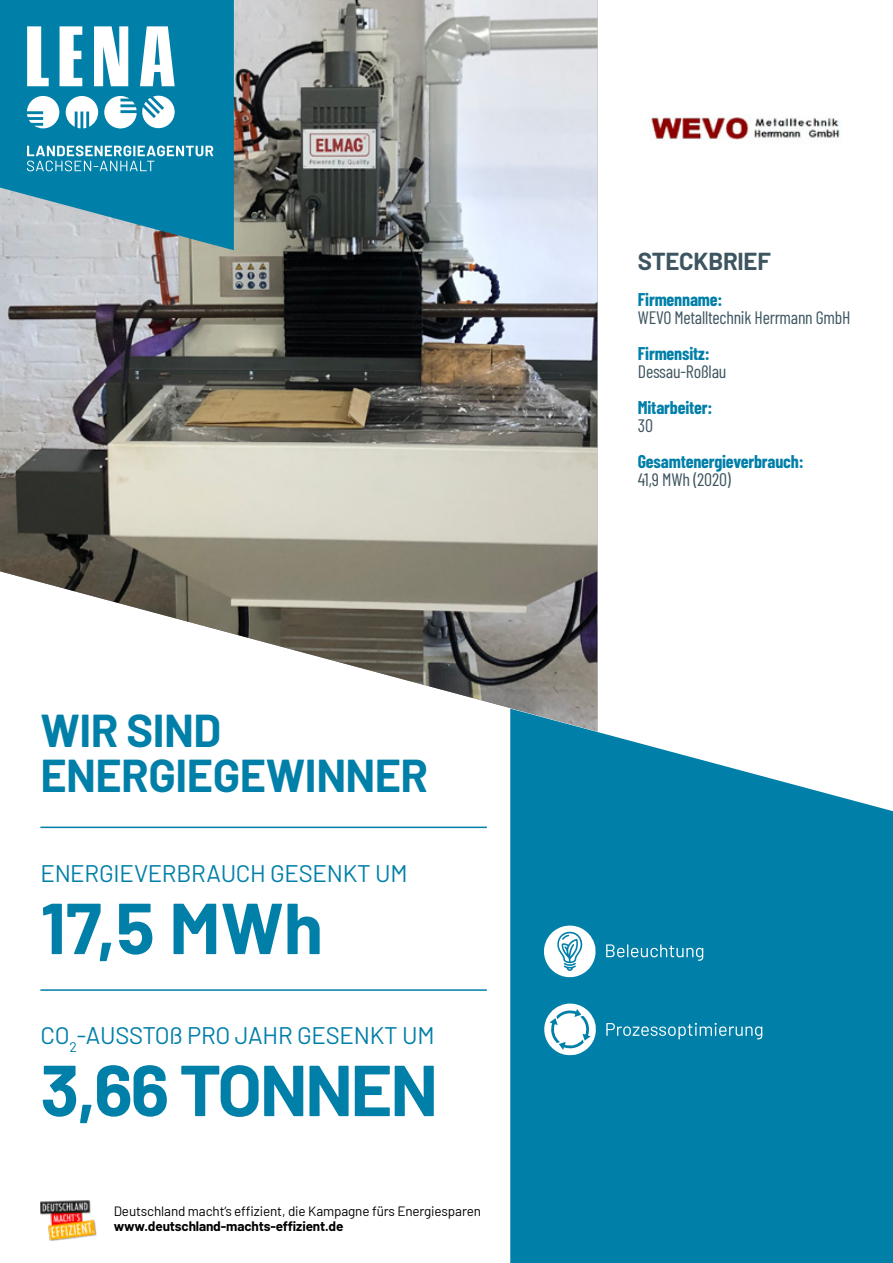
<style>
.page{position:relative;width:893px;height:1263px;background:#fff}
.page>*{position:absolute;margin:0;border:0;box-sizing:border-box;transform-origin:0 0}
.t1{font:700 72px "Barlow";letter-spacing:-.03em;color:#007fa8}
.t2{font:700 45px/45px "Barlow";letter-spacing:-.01em;color:#007fa8}
.t3{font:24px "Barlow";letter-spacing:-.01em;color:#007fa8}
.t4{font:700 24px "Barlow";letter-spacing:-.01em;color:#3d5560}
.t5{font:700 18px "Barlow Condensed";letter-spacing:-.01em;color:#007fa8}
.t6{font:18px "Barlow Condensed";letter-spacing:-.015em;color:#3d5560}
.t7{font:13.5px "Barlow";letter-spacing:-.01em;color:#000}
.t8{font:700 13.5px "Barlow";letter-spacing:-.01em;color:#000}
</style>
<div class="page">
<img style="left:0;top:0;width:597px;height:709px">
<svg style="left:510px;top:709px;width:383px;height:554px;background:#188aaf"></svg>
<hr style="left:40px;top:827px;width:447px;height:1px;background:#007fa8">
<svg style="left:0;top:0;width:234px;height:250px;background:#228bad"></svg>
<svg style="left:27px;top:146px;width:186px;height:25px;background:#44a1bf"></svg>
<svg style="left:27px;top:26px;width:22px;height:60px"></svg>
<svg style="left:60px;top:26px;width:22px;height:60px"></svg>
<svg style="left:94px;top:26px;width:34px;height:60px"></svg>
<svg style="left:140px;top:26px;width:35px;height:60px"></svg>
<svg style="left:27px;top:96px;width:32px;height:32px"></svg>
<svg style="left:104px;top:96px;width:71px;height:32px"></svg>
<svg style="left:66px;top:96px;width:32px;height:32px"></svg>
<img style="left:40px;top:1200px;width:56px;height:41px">
<img style="left:651px;top:117px;width:189px;height:23px">
<hr style="left:40px;top:989px;width:447px;height:2px;background:#007fa8">
<svg style="left:544px;top:924px;width:53px;height:53px"></svg>
<svg style="left:606px;top:944px;width:97px;height:17px;background:#3398b9"></svg>
<svg style="left:544px;top:1003px;width:53px;height:53px"></svg>
<svg style="left:606px;top:1023px;width:156px;height:16px;background:#3398b9"></svg>
<h2 class="t2" style="left:40px;top:705px;width:389px">WIR SIND<br>ENERGIEGEWINNER</h2>
<h3 class="t3" style="left:40px;top:856px;width:369px">ENERGIEVERBRAUCH GESENKT UM</h3>
<h1 class="t1" style="left:40px;top:875px;width:284px">17,5 MWh</h1>
<h3 class="t3" style="left:40px;top:1018px;width:396px">CO<sub>2</sub>-AUSSTOß PRO JAHR GESENKT UM</h3>
<h1 class="t1" style="left:40px;top:1037px;width:399px">3,66 TONNEN</h1>
<p class="t7" style="left:114px;top:1202px;width:369px">Deutschland macht‘s effizient, die Kampagne fürs Energiesparen</p>
<p class="t8" style="left:114px;top:1216px;width:231px">www.deutschland-machts-effizient.de</p>
<h3 class="t4" style="left:638px;top:244px;width:134px">STECKBRIEF</h3>
<p class="t5" style="left:638px;top:287px;width:86px">Firmenname:</p>
<p class="t6" style="left:638px;top:305px;width:214px">WEVO Metalltechnik Herrmann GmbH</p>
<p class="t5" style="left:638px;top:341px;width:73px">Firmensitz:</p>
<p class="t6" style="left:638px;top:359px;width:90px">Dessau-Roßlau</p>
<p class="t5" style="left:638px;top:395px;width:76px">Mitarbeiter:</p>
<p class="t6" style="left:638px;top:413px;width:17px">30</p>
<p class="t5" style="left:638px;top:449px;width:167px">Gesamtenergieverbrauch:</p>
<p class="t6" style="left:638px;top:467px;width:95px">41,9 MWh (2020)</p>
</div>
